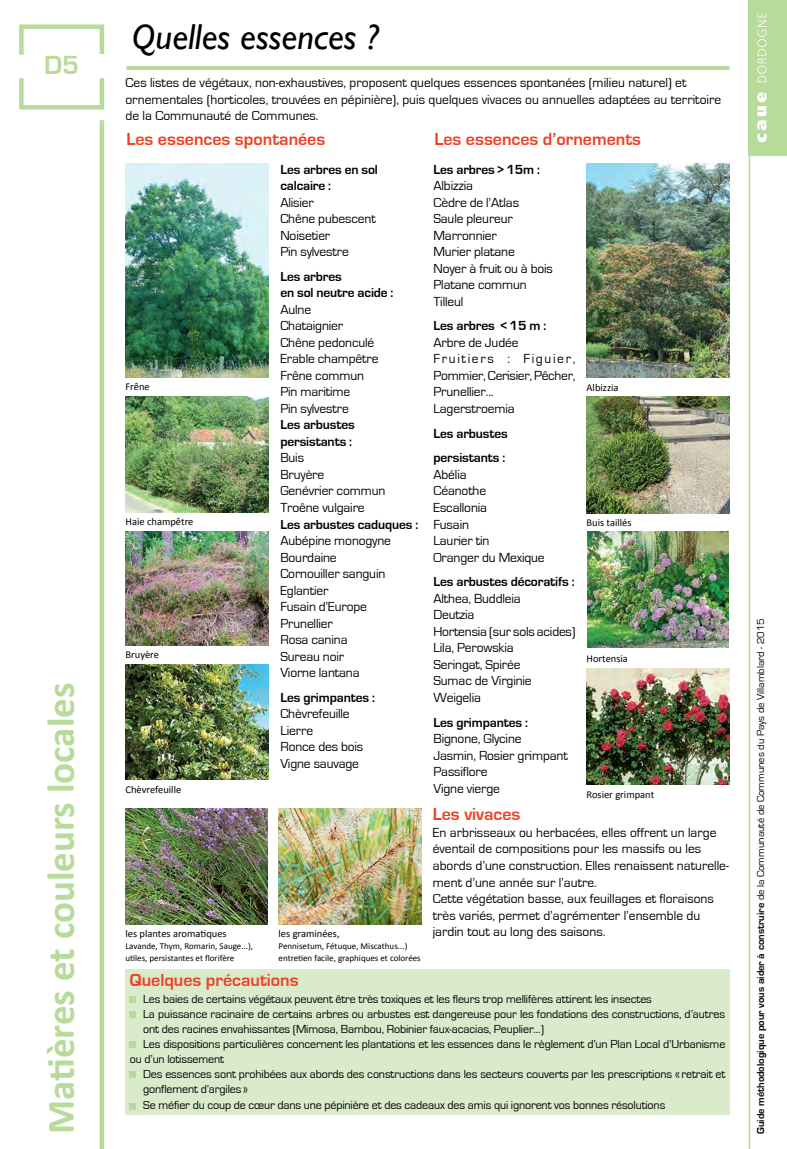
<style>
.page{position:relative;width:787px;height:1149px;background:#fff}
.page>*{position:absolute;margin:0;border:0;box-sizing:border-box;transform-origin:0 0}
.t1{font:700 39px "Calibri";color:#b7db9b}
.t2{font:italic 36px "Gill Sans";color:#000}
.t3{font:700 27px "Eurostile";color:#b7db9b}
.t4{font:700 18px "Eurostile";color:#ef4123}
.t5{font:13.5px/16.5px "Eurostile";letter-spacing:-.01em;color:#000}
.t6{font:700 13.5px/16.5px "Eurostile";letter-spacing:-.01em;color:#000}
.t7{font:12px "Eurostile";letter-spacing:-.01em;color:#000}
.t8{font:10.5px "Calibri";color:#000}
.t9{font:10.5px "Eurostile";color:#000}
.t10{font:9px/12px "Calibri";color:#000}
.s1{font-weight:700}
</style>
<div class="page">
<hr style="left:100px;top:120px;width:4px;height:1028px;background:#b7db9b">
<div style="left:19px;top:76px;width:85px;height:33px;border:4px solid #b7db9b"></div>
<svg style="left:19px;top:24px;width:86px;height:31px"></svg>
<div style="left:125px;top:969px;width:604px;height:145px;background:#d9ebcb"></div>
<svg style="left:130px;top:996px;width:6px;height:6px"></svg>
<svg style="left:130px;top:1011px;width:6px;height:6px"></svg>
<svg style="left:130px;top:1041px;width:6px;height:6px"></svg>
<svg style="left:130px;top:1071px;width:6px;height:6px"></svg>
<svg style="left:130px;top:1103px;width:6px;height:5px"></svg>
<hr style="left:126px;top:66px;width:603px;height:4px;background:#b7db9b">
<img style="left:586px;top:397px;width:143px;height:116px">
<img style="left:586px;top:668px;width:143px;height:116px">
<img style="left:587px;top:531px;width:141px;height:116px">
<img style="left:586px;top:164px;width:143px;height:213px">
<img style="left:125px;top:664px;width:143px;height:115px">
<img style="left:125px;top:396px;width:143px;height:116px">
<img style="left:125px;top:531px;width:143px;height:114px">
<img style="left:125px;top:164px;width:143px;height:213px">
<img style="left:278px;top:808px;width:143px;height:116px">
<img style="left:125px;top:808px;width:142px;height:116px">
<hr style="left:748px;top:0;width:2px;height:1148px;background:#b7db9b">
<svg style="left:750px;top:0;width:37px;height:156px;background:#bcdda2"></svg>
<h3 class="t3" style="left:44px;top:51px;width:37px">D5</h3>
<h1 class="t1" style="left:36px;top:1133px;width:453px;rotate:-90deg">Matières et couleurs locales</h1>
<h2 class="t2" style="left:132px;top:17px;width:249px">Quelles essences ?</h2>
<p class="t5" style="left:125px;top:75px;width:597px">Ces listes de végétaux, non-exhaustives, proposent quelques essences spontanées (milieu naturel) et ornementales (horticoles, trouvées en pépinière), puis quelques vivaces ou annuelles adaptées au territoire de la Communauté de Communes.</p>
<h3 class="t4" style="left:126px;top:129px;width:200px">Les essences spontanées</h3>
<p class="t8" style="left:125px;top:380px;width:26px">Frêne</p>
<p class="t8" style="left:125px;top:515px;width:69px">Haie champêtre</p>
<p class="t8" style="left:125px;top:648px;width:35px">Bruyère</p>
<p class="t8" style="left:125px;top:782px;width:57px">Chèvrefeuille</p>
<p class="t6" style="left:280px;top:161px;width:99px">Les arbres en sol calcaire :</p>
<p class="t5" style="left:280px;top:194px;width:97px">Alisier<br>Chêne pubescent<br>Noisetier<br>Pin sylvestre</p>
<p class="t6" style="left:280px;top:268px;width:115px">Les arbres<br>en sol neutre acide :</p>
<p class="t5" style="left:280px;top:301px;width:100px">Aulne<br>Chataignier<br>Chêne pedonculé<br>Erable champêtre<br>Frêne commun<br>Pin maritime<br>Pin sylvestre</p>
<p class="t6" style="left:280px;top:417px;width:76px">Les arbustes persistants :</p>
<p class="t5" style="left:280px;top:450px;width:107px">Buis<br>Bruyère<br>Genévrier commun<br>Troêne vulgaire</p>
<p class="t6" style="left:280px;top:516px;width:139px">Les arbustes caduques :</p>
<p class="t5" style="left:280px;top:532px;width:112px">Aubépine monogyne<br>Bourdaine<br>Cornouiller sanguin<br>Eglantier<br>Fusain d’Europe<br>Prunellier<br>Rosa canina<br>Sureau noir<br>Viorne lantana</p>
<p class="t6" style="left:280px;top:689px;width:96px">Les grimpantes :</p>
<p class="t5" style="left:280px;top:705px;width:84px">Chèvrefeuille<br>Lierre<br>Ronce des bois<br>Vigne sauvage</p>
<p class="t8" style="left:125px;top:926px;width:103px">les plantes aromatiques</p>
<p class="t10" style="left:125px;top:940px;width:129px">Lavande, Thym, Romarin, Sauge...), utiles, persistantes et florifère</p>
<p class="t8" style="left:278px;top:926px;width:63px">les graminées,</p>
<p class="t10" style="left:278px;top:940px;width:144px">Pennisetum, Fétuque, Miscathus...) entretien facile, graphiques et colorées</p>
<h3 class="t4" style="left:434px;top:129px;width:208px">Les essences d’ornements</h3>
<p class="t6" style="left:433px;top:161px;width:108px">Les arbres &gt; 15m :</p>
<p class="t5" style="left:433px;top:177px;width:121px">Albizzia<br>Cèdre de l’Atlas<br>Saule pleureur<br>Marronnier<br>Murier platane<br>Noyer à fruit ou à bois<br>Platane commun<br>Tilleul</p>
<p class="t6" style="left:433px;top:318px;width:114px">Les arbres &lt; 15 m :</p>
<p class="t5" style="left:433px;top:334px;width:144px">Arbre de Judée<br>Fruitiers : Figuier,<br>Pommier, Cerisier, Pêcher,<br>Prunellier...<br>Lagerstroemia</p>
<p class="t6" style="left:433px;top:421px;width:76px;line-height:24.8px">Les arbustes persistants :</p>
<p class="t5" style="left:433px;top:466px;width:113px">Abélia<br>Céanothe<br>Escallonia<br>Fusain<br>Laurier tin<br>Oranger du Mexique</p>
<p class="t6" style="left:433px;top:573px;width:143px">Les arbustes décoratifs :</p>
<p class="t5" style="left:433px;top:590px;width:144px">Althea, Buddleia<br>Deutzia<br>Hortensia (sur sols acides)<br>Lila, Perowskia<br>Seringat, Spirée<br>Sumac de Virginie<br>Weigelia</p>
<p class="t6" style="left:433px;top:714px;width:96px">Les grimpantes :</p>
<p class="t5" style="left:433px;top:730px;width:136px">Bignone, Glycine<br>Jasmin, Rosier grimpant<br>Passiflore<br>Vigne vierge</p>
<p class="t8" style="left:586px;top:381px;width:34px">Albizzia</p>
<p class="t8" style="left:586px;top:516px;width:47px">Buis taillés</p>
<p class="t8" style="left:586px;top:651px;width:43px">Hortensia</p>
<p class="t8" style="left:586px;top:788px;width:69px">Rosier grimpant</p>
<h3 class="t4" style="left:433px;top:804px;width:89px">Les vivaces</h3>
<p class="t5" style="left:433px;top:824px;width:297px">En arbrisseaux ou herbacées, elles offrent un large éventail de compositions pour les massifs ou les abords d’une construction. Elles renaissent naturelle&shy;ment d’une année sur l’autre.<br>Cette végétation basse, aux feuillages et floraisons très variés, permet d’agrémenter l’ensemble du jardin tout au long des saisons.</p>
<h3 class="t4" style="left:130px;top:969px;width:170px">Quelques précautions</h3>
<p class="t7" style="left:143px;top:992px;width:510px">Les baies de certains végétaux peuvent être très toxiques et les fleurs trop mellifères attirent les insectes</p>
<p class="t7" style="left:143px;top:1007px;width:583px">La puissance racinaire de certains arbres ou arbustes est dangereuse pour les fondations des constructions, d’autres</p>
<p class="t7" style="left:143px;top:1022px;width:402px">ont des racines envahissantes (Mimosa, Bambou, Robinier faux-acacias, Peuplier…)</p>
<p class="t7" style="left:143px;top:1037px;width:583px">Les dispositions particulières concernent les plantations et les essences dans le règlement d’un Plan Local d’Urbanisme</p>
<p class="t7" style="left:130px;top:1052px;width:96px">ou d’un lotissement</p>
<p class="t7" style="left:143px;top:1067px;width:583px">Des essences sont prohibées aux abords des constructions dans les secteurs couverts par les prescriptions «retrait et</p>
<p class="t7" style="left:143px;top:1082px;width:106px">gonflement d’argiles»</p>
<p class="t7" style="left:143px;top:1098px;width:523px">Se méfier du coup de cœur dans une pépinière et des cadeaux des amis qui ignorent vos bonnes résolutions</p>
<p class="t9" style="left:755px;top:1133px;width:517px;rotate:-90deg"><span class="s1">Guide méthodologique pour vous aider à construire</span> de la Communauté de Communes du Pays de Villamblard - 2015</p>
</div>
